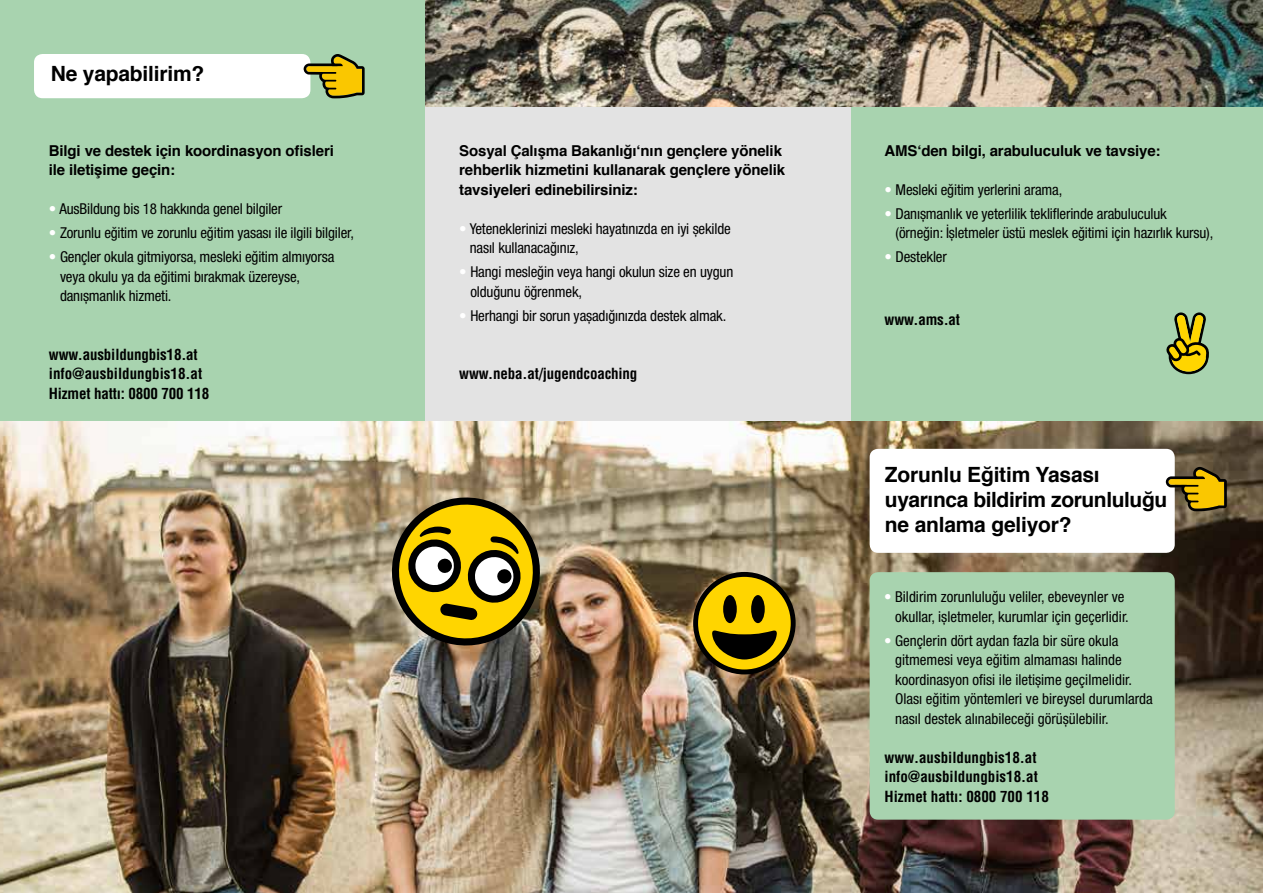
<style>
.page{position:relative;width:1263px;height:893px;background:#fff}
.page>*{position:absolute;margin:0;border:0;box-sizing:border-box;transform-origin:0 0}
.t1{font:700 21px/25.2px "Helvetica";letter-spacing:-.01em;color:#000}
.t2{font:condensed 15px/19.5px "Helvetica Neue LT Pro";letter-spacing:-.01em;color:#000}
.t3{font:700 15px/19.5px "Helvetica";letter-spacing:-.01em;color:#000}
.t4{font:700 condensed 15px/19.5px "Helvetica LT Std";color:#000}
.s1{color:#fff}
</style>
<div class="page">
<img style="left:0;top:421px;width:1263px;height:472px">
<svg style="left:693px;top:572px;width:103px;height:102px;background:#977d0f"></svg>
<div style="left:751px;top:595px;width:14px;height:28px;background:#000;border-radius:50%"></div>
<div style="left:723px;top:595px;width:14px;height:28px;background:#000;border-radius:50%"></div>
<svg style="left:386px;top:492px;width:160px;height:159px;background:#a18d3a"></svg>
<div style="left:0;top:0;width:1263px;height:421px;background:#a8d3af"></div>
<div style="left:425px;top:106px;width:425px;height:315px;background:#e3e3e3"></div>
<div style="left:34px;top:54px;width:276px;height:44px;background:#fff;border-radius:9px"></div>
<div style="left:870px;top:449px;width:305px;height:104px;background:#fff;border-radius:9px"></div>
<div style="left:870px;top:572px;width:305px;height:248px;background:#a8d3af;border-radius:9px"></div>
<svg style="left:303px;top:54px;width:62px;height:44px"></svg>
<svg style="left:1165px;top:467px;width:62px;height:44px;background:#a38a31"></svg>
<svg style="left:1166px;top:312px;width:43px;height:62px"></svg>
<img style="left:425px;top:0;width:838px;height:106px">
<h1 class="t1" style="left:51px;top:62px;width:155px">Ne yapabilirim?</h1>
<p class="t3" style="left:49px;top:141px;width:286px">Bilgi ve destek için koordinasyon ofisleri ile iletişime geçin:</p>
<p class="t2" style="left:49px;top:199px;width:235px"><span class="s1">•</span> AusBildung bis 18 hakkında genel bilgiler</p>
<p class="t2" style="left:49px;top:223px;width:307px"><span class="s1">•</span> Zorunlu eğitim ve zorunlu eğitim yasası ile ilgili bilgiler,</p>
<p class="t2" style="left:60px;top:247px;width:276px;text-indent:-11px"><span class="s1">•</span> Gençler okula gitmiyorsa, mesleki eğitim almıyorsa veya okulu ya da eğitimi bırakmak üzereyse, danışmanlık hizmeti.</p>
<p class="t4" style="left:49px;top:345px;width:162px">www.ausbildungbis18.at info@ausbildungbis18.at<br>Hizmet hattı: 0800 700 118</p>
<p class="t3" style="left:459px;top:141px;width:327px">Sosyal Çalışma Bakanlığı‘nın gençlere yönelik rehberlik hizmetini kullanarak gençlere yönelik tavsiyeleri edinebilirsiniz:</p>
<p class="t2" style="left:470px;top:219px;width:263px;text-indent:-11px"><span class="s1">•</span> Yeteneklerinizi mesleki hayatınızda en iyi şekilde nasıl kullanacağınız,</p>
<p class="t2" style="left:470px;top:262px;width:264px;text-indent:-11px"><span class="s1">•</span> Hangi mesleğin veya hangi okulun size en uygun olduğunu öğrenmek,</p>
<p class="t2" style="left:459px;top:306px;width:269px"><span class="s1">•</span> Herhangi bir sorun yaşadığınızda destek almak.</p>
<p class="t4" style="left:459px;top:364px;width:180px">www.neba.at/jugendcoaching</p>
<p class="t3" style="left:884px;top:141px;width:278px">AMS‘den bilgi, arabuluculuk ve tavsiye:</p>
<p class="t2" style="left:884px;top:180px;width:179px"><span class="s1">•</span> Mesleki eğitim yerlerini arama,</p>
<p class="t2" style="left:896px;top:204px;width:319px;text-indent:-11px"><span class="s1">•</span> Danışmanlık ve yeterlilik tekliflerinde arabuluculuk (örneğin: İşletmeler üstü meslek eğitimi için hazırlık kursu),</p>
<p class="t2" style="left:884px;top:247px;width:64px"><span class="s1">•</span> Destekler</p>
<p class="t4" style="left:884px;top:310px;width:77px">www.ams.at</p>
<h1 class="t1" style="left:885px;top:462px;width:284px">Zorunlu Eğitim Yasası uyarınca bildirim zorunluluğu ne anlama geliyor?</h1>
<p class="t2" style="left:884px;top:587px;width:246px;text-align:right"><span class="s1">•</span> Bildirim zorunluluğu veliler, ebeveynler ve okullar, işletmeler, kurumlar için geçerlidir.</p>
<p class="t2" style="left:895px;top:631px;width:259px;text-indent:-11px"><span class="s1">•</span> Gençlerin dört aydan fazla bir süre okula gitmemesi veya eğitim almaması halinde koordinasyon ofisi ile iletişime geçilmelidir.<br>Olası eğitim yöntemleri ve bireysel durumlarda nasıl destek alınabileceği görüşülebilir.</p>
<p class="t4" style="left:885px;top:748px;width:166px">www.ausbildungbis18.at info@ausbildungbis18.at<br>Hizmet hattı: 0800 700 118</p>
</div>
